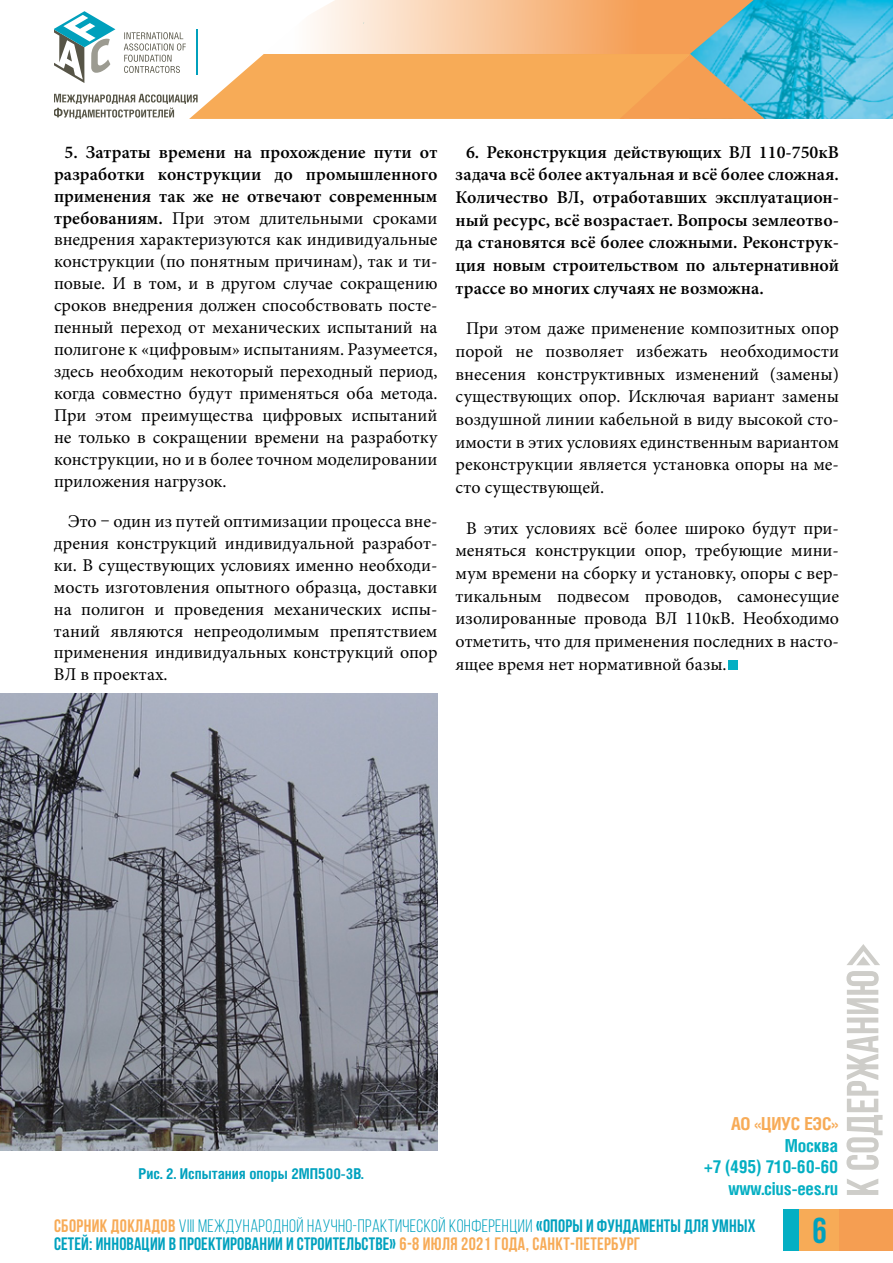
<style>
.page{position:relative;width:893px;height:1263px;background:#fff}
.page>*{position:absolute;margin:0;border:0;box-sizing:border-box;transform-origin:0 0}
.t1{font:700 36px "Bebas Neue";color:#00a1be}
.t2{font:18px/21.9px "Minion Pro";color:#000;text-align:justify}
.t3{font:600 18px/22.6px "Minion Pro";color:#000;text-align:justify}
.t4{font:700 18px/18px "Bebas Neue";letter-spacing:.01em;color:#00a1be}
.t5{font:700 18px/21.6px "Helios Cond";letter-spacing:-.01em;color:#04afc3;text-align:right}
.t6{font:700 18px "Helios Cond";letter-spacing:-.01em;color:#f7ab57}
.t7{font:700 15px "Helios Cond";color:#00a1be}
.s1{font-weight:600}
.s2{color:#f7ab57}
.s3{font-weight:400}
</style>
<div class="page">
<div style="left:800px;top:1209px;width:93px;height:41px;background:#f59e52"></div>
<div style="left:783px;top:1209px;width:17px;height:41px;background:#04afc3"></div>
<div style="left:800px;top:1209px;width:39px;height:41px;background:#f7ab57"></div>
<img style="left:765px;top:0;width:128px;height:119px">
<svg style="left:54px;top:0;width:711px;height:119px"></svg>
<img style="left:0;top:694px;width:437px;height:456px">
<div style="left:729px;top:661px;width:9px;height:9px;background:#04afc3"></div>
<svg style="left:847px;top:944px;width:33px;height:21px"></svg>
<svg style="left:846px;top:971px;width:37px;height:224px"></svg>
<p class="t2" style="left:54px;top:141px;width:385px;text-indent:10px"><span class="s1">5. Затраты времени на прохождение пути от разработки конструкции до промышленного применения так же не отвечают современным требованиям.</span> При этом длительными сроками внедрения характеризуются как индивидуальные конструкции (по понятным причинам), так и ти&shy;повые. И в том, и в другом случае сокращению сроков внедрения должен способствовать посте&shy;пенный переход от механических испытаний на полигоне к «цифровым» испытаниям. Разумеется, здесь необходим некоторый переходный период, когда совместно будут применяться оба метода.<br>При этом преимущества цифровых испытаний не только в сокращении времени на разработку конструкции, но и в более точном моделировании приложения нагрузок.</p>
<p class="t2" style="left:54px;top:510px;width:385px;text-indent:14px">Это – один из путей оптимизации процесса вне&shy;дрения конструкций индивидуальной разработ&shy;ки. В существующих условиях именно необходи&shy;мость изготовления опытного образца, доставки на полигон и проведения механических испы&shy;таний являются непреодолимым препятствием применения индивидуальных конструкций опор ВЛ в проектах.</p>
<p class="t3" style="left:455px;top:140px;width:385px;text-indent:10px">6. Реконструкция действующих ВЛ 110-750кВ задача всё более актуальная и всё более сложная.<br>Количество ВЛ, отработавших эксплуатацион&shy;ный ресурс, всё возрастает. Вопросы землеотво&shy;да становятся всё более сложными. Реконструк&shy;ция новым строительством по альтернативной трассе во многих случаях не возможна.</p>
<p class="t2" style="left:455px;top:317px;width:385px;line-height:22.6px;text-indent:10px">При этом даже применение композитных опор порой не позволяет избежать необходимости внесения конструктивных изменений (замены) существующих опор. Исключая вариант замены воздушной линии кабельной в виду высокой сто&shy;имости в этих условиях единственным вариантом реконструкции является установка опоры на ме&shy;сто существующей.</p>
<p class="t2" style="left:455px;top:517px;width:385px;line-height:22.6px;text-indent:10px">В этих условиях всё более широко будут при&shy;меняться конструкции опор, требующие мини&shy;мум времени на сборку и установку, опоры с вер&shy;тикальным подвесом проводов, самонесущие изолированные провода ВЛ 110кВ. Необходимо отметить, что для применения последних в насто&shy;ящее время нет нормативной базы.</p>
<p class="t7" style="left:138px;top:1164px;width:227px">Рис. 2. Испытания опоры 2МП500-3В.</p>
<p class="t6" style="left:731px;top:1113px;width:109px">АО «ЦИУС ЕЭС»</p>
<p class="t5" style="left:704px;top:1134px;width:136px">Москва<br>+7 (495) 710-60-60 www.cius-ees.ru</p>
<p class="t4" style="left:54px;top:1217px;width:703px"><span class="s2">СБОРНИК ДОКЛАДОВ</span> <span class="s3">VIII МЕЖДУНАРОДНОЙ НАУЧНО-ПРАКТИЧЕСКОЙ КОНФЕРЕНЦИИ</span> «ОПОРЫ И ФУНДАМЕНТЫ ДЛЯ УМНЫХ<br>СЕТЕЙ: ИННОВАЦИИ В ПРОЕКТИРОВАНИИ И СТРОИТЕЛЬСТВЕ» <span class="s2">6-8 ИЮЛЯ 2021 ГОДА, САНКТ-ПЕТЕРБУРГ</span></p>
<h1 class="t1" style="left:812px;top:1208px;width:16px">6</h1>
</div>
